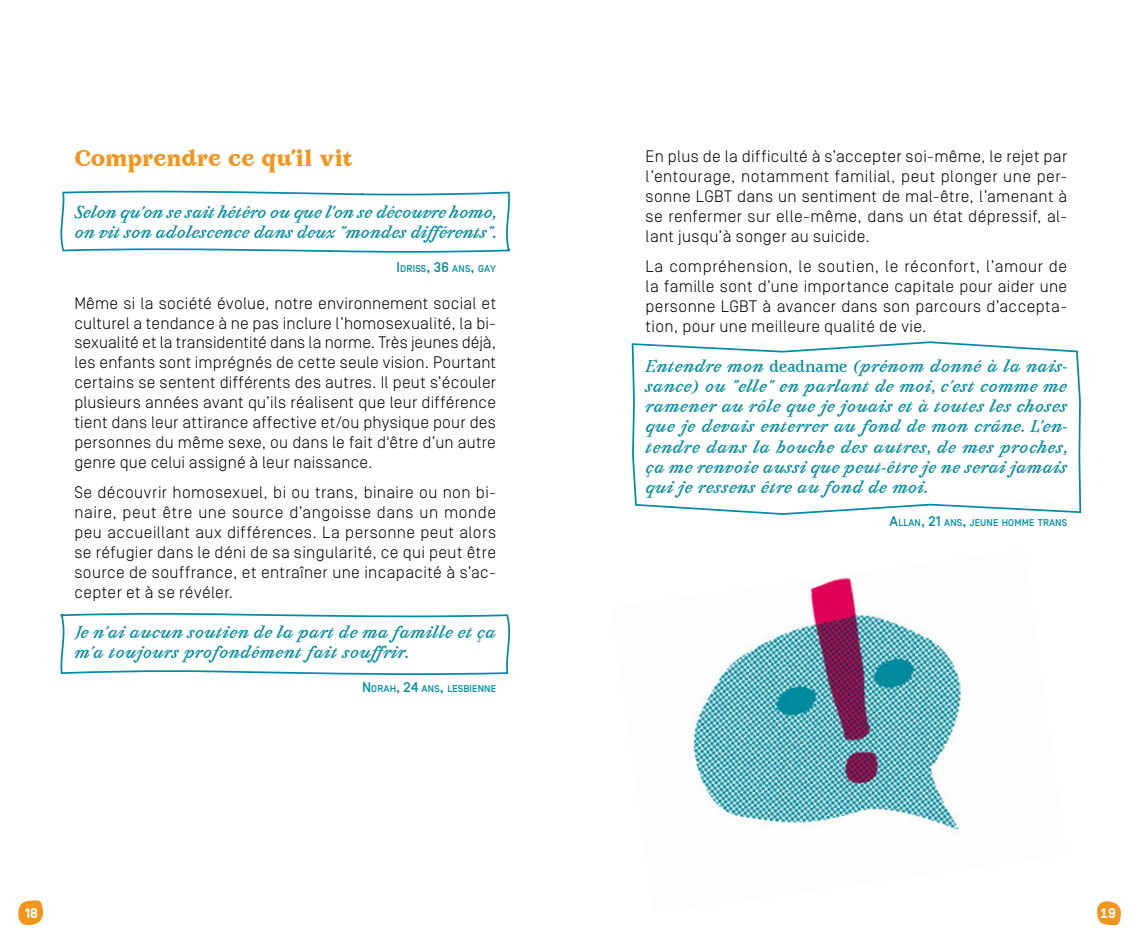
<style>
.page{position:relative;width:1141px;height:943px;background:#fff}
.page>*{position:absolute;margin:0;border:0;box-sizing:border-box;transform-origin:0 0}
.t1{font:900 20.12px "Avara";letter-spacing:.005em;color:#f3951d}
.t2{font:300 16.62px/19.9px "Simplon Norm";letter-spacing:.02em;color:#000;text-align:justify}
.t3{font:italic 700 14.88px/20.1px "Avara";letter-spacing:.01em;color:#008da3}
.t4{font:italic 700 14.88px/20.1px "Avara";letter-spacing:-.015em;color:#008da3}
.t5{font:700 14px "Simplon Norm";color:#fff}
.t6{font:500 9.8px "Simplon Norm";letter-spacing:.015em;color:#008da3}
.s1{font-size:14px}
.s2{font-style:normal}
</style>
<div class="page">
<svg style="left:18px;top:900px;width:25px;height:25px"></svg>
<svg style="left:1097px;top:901px;width:24px;height:24px"></svg>
<svg style="left:631px;top:341px;width:451px;height:174px"></svg>
<svg style="left:60px;top:190px;width:450px;height:63px"></svg>
<svg style="left:60px;top:612px;width:450px;height:63px"></svg>
<img style="left:693px;top:577px;width:268px;height:253px">
<p class="t1" style="left:74px;top:143px;width:280px">Comprendre ce qu’il vit</p>
<p class="t4" style="left:74px;top:203px;width:423px">Selon qu’on se sait hétéro ou que l’on se découvre homo, on vit son adolescence dans deux "mondes différents".</p>
<p class="t6" style="left:397px;top:263px;width:101px"><span class="s1">I</span> DRISS<span class="s1">, 36</span> ANS<span class="s1">,</span> GAY</p>
<p class="t2" style="left:74px;top:293px;width:423px">Même si la société évolue, notre environnement social et culturel a tendance à ne pas inclure l’homosexualité, la bi&shy;sexualité et la transidentité dans la norme. Très jeunes déjà, les enfants sont imprégnés de cette seule vision. Pourtant certains se sentent différents des autres. Il peut s’écouler plusieurs années avant qu’ils réalisent que leur différence tient dans leur attirance affective et/ou physique pour des personnes du même sexe, ou dans le fait d'être d’un autre genre que celui assigné à leur naissance.</p>
<p class="t2" style="left:74px;top:482px;width:423px">Se découvrir homosexuel, bi ou trans, binaire ou non bi&shy;naire, peut être une source d’angoisse dans un monde peu accueillant aux différences. La personne peut alors se réfugier dans le déni de sa singularité, ce qui peut être source de souffrance, et entraîner une incapacité à s’ac&shy;cepter et à se révéler.</p>
<p class="t3" style="left:74px;top:622px;width:423px">Je n’ai aucun soutien de la part de ma famille et ça m’a toujours profondément fait souffrir.</p>
<p class="t6" style="left:362px;top:683px;width:136px"><span class="s1">N</span> ORAH<span class="s1">, 24</span> ANS<span class="s1">,</span> LESBIENNE</p>
<p class="t2" style="left:646px;top:147px;width:423px">En plus de la difficulté à s’accepter soi-même, le rejet par l’entourage, notamment familial, peut plonger une per&shy;sonne LGBT dans un sentiment de mal-être, l’amenant à se renfermer sur elle-même, dans un état dépressif, al&shy;lant jusqu’à songer au suicide.</p>
<p class="t2" style="left:646px;top:256px;width:423px">La compréhension, le soutien, le réconfort, l’amour de la famille sont d’une importance capitale pour aider une personne LGBT à avancer dans son parcours d’accepta&shy;tion, pour une meilleure qualité de vie.</p>
<p class="t3" style="left:646px;top:356px;width:423px;text-align:justify">Entendre mon <span class="s2">deadname</span> (prénom donné à la nais&shy;sance) ou "elle" en parlant de moi, c’est comme me ramener au rôle que je jouais et à toutes les choses que je devais enterrer au fond de mon crâne. L’en&shy;tendre dans la bouche des autres, de mes proches, ça me renvoie aussi que peut-être je ne serai jamais qui je ressens être au fond de moi.</p>
<p class="t6" style="left:890px;top:518px;width:179px"><span class="s1">A</span>LLAN<span class="s1">, 21</span> ANS<span class="s1">,</span> JEUNE HOMME TRANS</p>
<p class="t5" style="left:25px;top:905px;width:14px">18</p>
<p class="t5" style="left:1100px;top:905px;width:17px">19</p>
</div>
